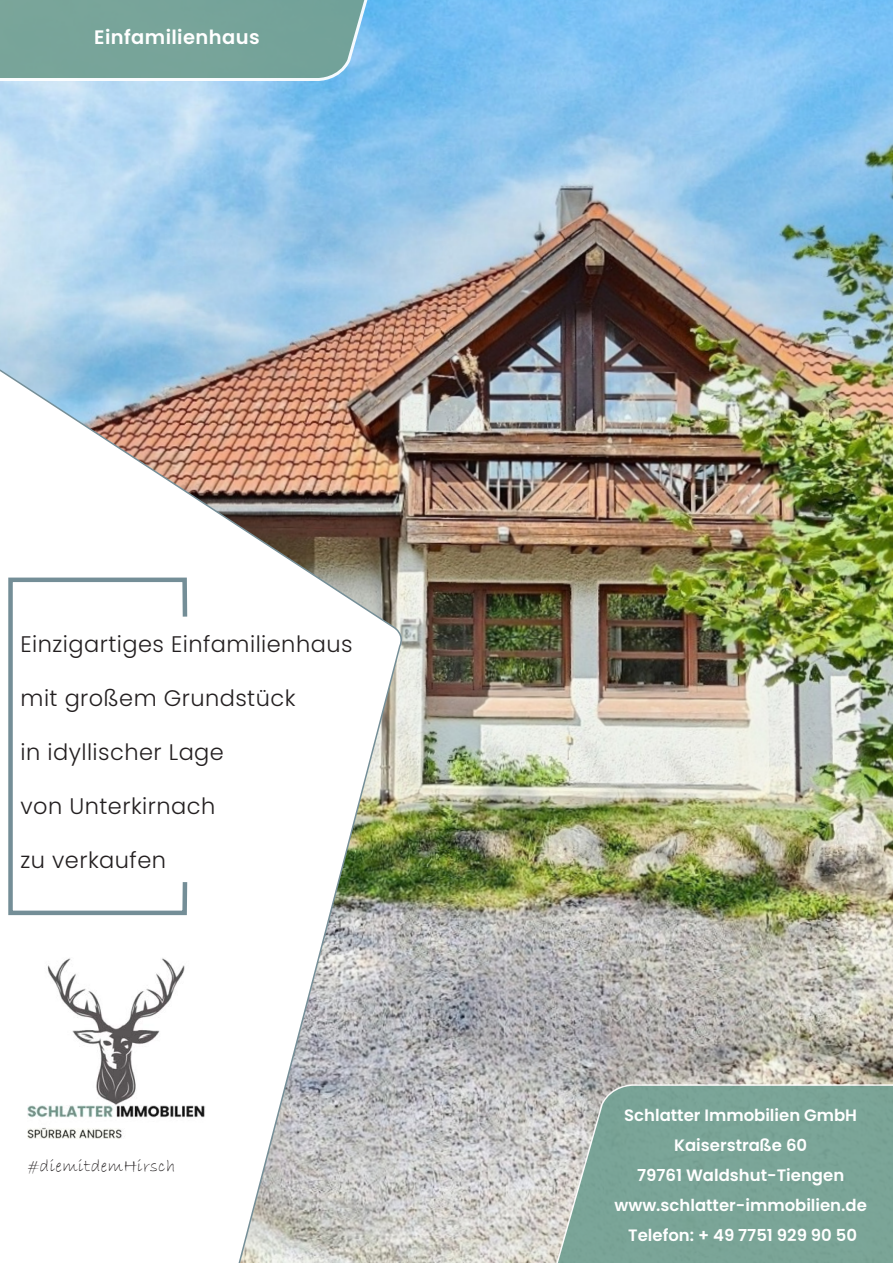
<style>
.page{position:relative;width:893px;height:1263px;background:#fff}
.page>*{position:absolute;margin:0;border:0;box-sizing:border-box;transform-origin:0 0}
.t1{font:300 22.5px "Poppins";letter-spacing:.02em;color:#231f20}
.t2{font:600 19.5px "Poppins";letter-spacing:.02em;color:#fff}
.t3{font:18px "Bradley Hand ITC";letter-spacing:.02em;color:#231f20}
.t4{font:600 16.5px "Poppins";color:#fff}
</style>
<div class="page">
<img style="left:0;top:0;width:893px;height:1263px">
<svg style="left:0;top:0;width:419px;height:82px;background:#7aabab"></svg>
<svg style="left:531px;top:1083px;width:362px;height:180px;background:#86a99e"></svg>
<img style="left:0;top:280px;width:405px;height:983px">
<svg style="left:6px;top:575px;width:184px;height:342px"></svg>
<img style="left:28px;top:957px;width:177px;height:181px">
<p class="t2" style="left:94px;top:26px;width:167px">Einfamilienhaus</p>
<p class="t1" style="left:21px;top:631px;width:333px">Einzigartiges Einfamilienhaus</p>
<p class="t1" style="left:21px;top:685px;width:276px">mit großem Grundstück</p>
<p class="t1" style="left:21px;top:739px;width:205px">in idyllischer Lage</p>
<p class="t1" style="left:21px;top:793px;width:196px">von Unterkirnach</p>
<p class="t1" style="left:21px;top:847px;width:147px">zu verkaufen</p>
<p class="t3" style="left:28px;top:1154px;width:149px">#diemitdemHirsch</p>
<p class="t4" style="left:624px;top:1106px;width:234px">Schlatter Immobilien GmbH</p>
<p class="t4" style="left:674px;top:1136px;width:135px">Kaiserstraße 60</p>
<p class="t4" style="left:637px;top:1166px;width:209px">79761 Waldshut-Tiengen</p>
<p class="t4" style="left:614px;top:1196px;width:254px">www.schlatter-immobilien.de</p>
<p class="t4" style="left:628px;top:1226px;width:230px">Telefon: + 49 7751 929 90 50</p>
</div>
